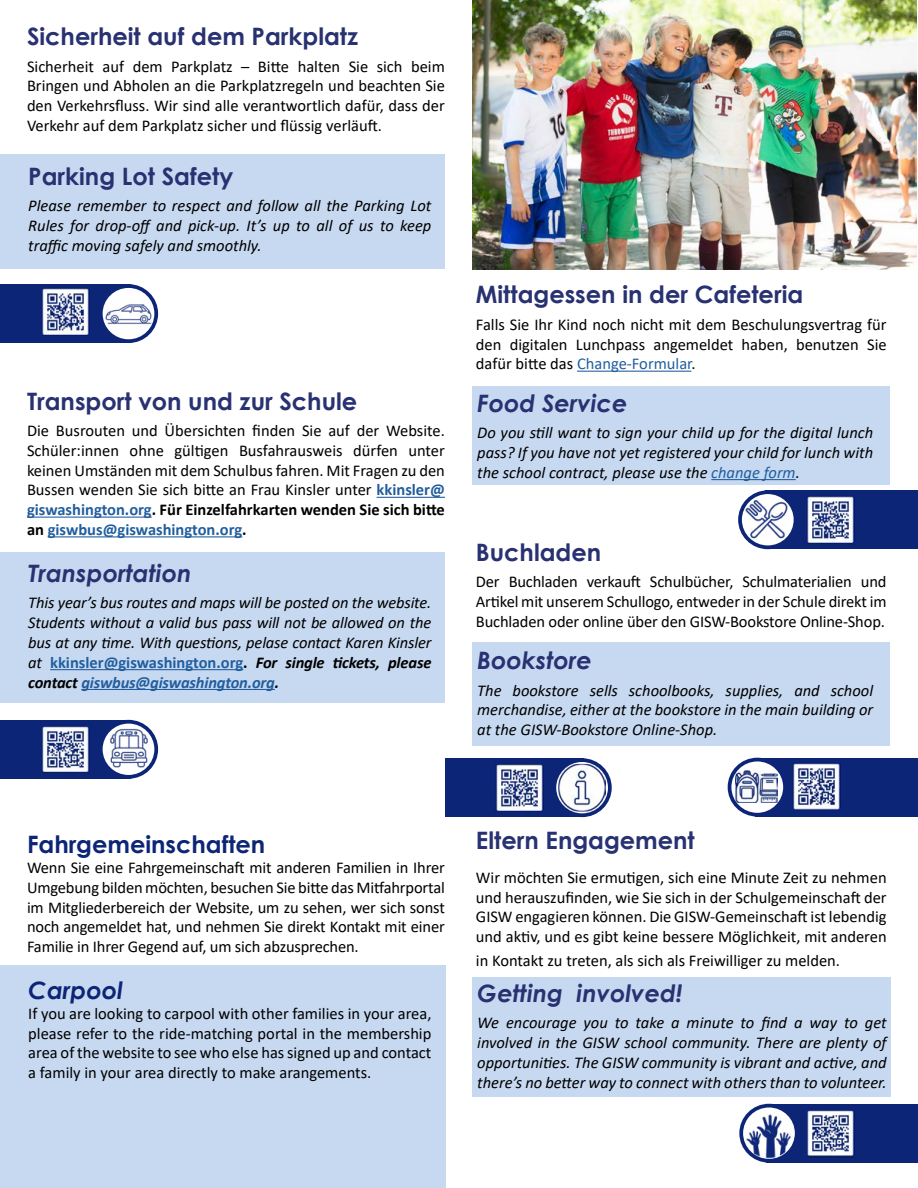
<style>
.page{position:relative;width:918px;height:1188px;background:#fff}
.page>*{position:absolute;margin:0;border:0;box-sizing:border-box;transform-origin:0 0}
.t1{font:700 24px "Century Gothic";color:#283171}
.t2{font:italic 700 24px "Century Gothic";color:#283171}
.t3{font:700 24px "Century Gothic Pro";color:#0c2577}
.t4{font:italic 700 24px "Century Gothic";color:#0c2577}
.t5{font:16.5px/19.8px "Calibri";color:#000;text-align:justify}
.t6{font:italic 16.5px/19.8px "Calibri";color:#000;text-align:justify}
.s1{font-weight:700;color:#215e9e}
.s2{font-weight:700}
.s3{font-weight:700;font-style:normal;color:#215e9e}
.s4{font-weight:700;font-style:normal}
.s5{color:#215e9e}
</style>
<div class="page">
<div style="left:0;top:552px;width:445px;height:151px;background:#c7d9f1"></div>
<div style="left:472px;top:977px;width:419px;height:120px;background:#c7d9f1"></div>
<div style="left:472px;top:643px;width:418px;height:103px;background:#c7d9f1"></div>
<div style="left:472px;top:387px;width:418px;height:98px;background:#c7d9f1"></div>
<div style="left:0;top:966px;width:446px;height:222px;background:#c7d9f1"></div>
<div style="left:767px;top:1104px;width:151px;height:59px;background:#0c2577"></div>
<img style="left:808px;top:1109px;width:47px;height:48px">
<img style="left:741px;top:1106px;width:56px;height:55px;border-radius:28px">
<div style="left:739px;top:1104px;width:60px;height:59px;border:4px solid #0c2577;border-radius:50%"></div>
<hr style="left:577px;top:371px;width:114px;height:1px;background:#215e9e">
<hr style="left:711px;top:479px;width:85px;height:1px;background:#215e9e">
<div style="left:0;top:154px;width:445px;height:115px;background:#c7d9f1"></div>
<div style="left:0;top:720px;width:131px;height:59px;background:#0c2577"></div>
<img style="left:42px;top:725px;width:48px;height:48px">
<svg style="left:100px;top:722px;width:55px;height:54px"></svg>
<img style="left:109px;top:728px;width:41px;height:41px">
<div style="left:99px;top:720px;width:59px;height:59px;border:4px solid #0c2577;border-radius:50%"></div>
<hr style="left:377px;top:497px;width:68px;height:1px;background:#215e9e">
<hr style="left:27px;top:517px;width:125px;height:1px;background:#215e9e">
<hr style="left:48px;top:536px;width:194px;height:1px;background:#215e9e">
<hr style="left:50px;top:669px;width:193px;height:1px;background:#215e9e">
<hr style="left:81px;top:689px;width:194px;height:1px;background:#215e9e">
<div style="left:446px;top:758px;width:138px;height:59px;background:#0c2577"></div>
<img style="left:495px;top:763px;width:48px;height:49px">
<svg style="left:554px;top:760px;width:54px;height:55px"></svg>
<img style="left:558px;top:764px;width:48px;height:48px">
<div style="left:552px;top:758px;width:60px;height:59px;border:4px solid #0c2577;border-radius:50%"></div>
<div style="left:755px;top:758px;width:163px;height:59px;background:#0c2577"></div>
<svg style="left:731px;top:760px;width:54px;height:54px"></svg>
<img style="left:735px;top:771px;width:43px;height:31px">
<div style="left:728px;top:758px;width:59px;height:59px;border:4px solid #0c2577;border-radius:50%"></div>
<img style="left:472px;top:0;width:444px;height:270px">
<div style="left:0;top:284px;width:131px;height:59px;background:#0c2577"></div>
<img style="left:42px;top:288px;width:48px;height:48px">
<img style="left:104px;top:289px;width:49px;height:49px">
<div style="left:99px;top:284px;width:59px;height:59px;border:4px solid #0c2577;border-radius:50%"></div>
<div style="left:766px;top:490px;width:152px;height:59px;background:#0c2577"></div>
<img style="left:807px;top:496px;width:48px;height:48px">
<svg style="left:742px;top:493px;width:54px;height:54px"></svg>
<img style="left:745px;top:497px;width:43px;height:44px">
<div style="left:738px;top:490px;width:59px;height:59px;border:4px solid #0c2577;border-radius:50%"></div>
<img style="left:792px;top:762px;width:49px;height:49px">
<h1 class="t1" style="left:27px;top:18px;width:333px">Sicherheit auf dem Parkplatz</h1>
<p class="t5" style="left:27px;top:56px;width:419px">Sicherheit auf dem Parkplatz – Bitte halten Sie sich beim Bringen und Abholen an die Parkplatzregeln und beachten Sie den Verkehrsfluss. Wir sind alle verantwortlich dafür, dass der Verkehr auf dem Parkplatz sicher und flüssig verläuft.</p>
<h1 class="t1" style="left:28px;top:158px;width:206px">Parking Lot Safety</h1>
<p class="t6" style="left:28px;top:195px;width:405px">Please remember to respect and follow all the Parking Lot Rules for drop-off and pick-up. It’s up to all of us to keep traffic moving safely and smoothly.</p>
<h1 class="t1" style="left:27px;top:383px;width:332px">Transport von und zur Schule</h1>
<p class="t5" style="left:27px;top:420px;width:419px">Die Busrouten und Übersichten finden Sie auf der Website.<br>Schüler:innen ohne gültigen Busfahrausweis dürfen unter keinen Umständen mit dem Schulbus fahren. Mit Fragen zu den Bussen wenden Sie sich bitte an Frau Kinsler unter <span class="s1">kkinsler@ giswashington.org</span><span class="s2">. Für Einzelfahrkarten wenden Sie sich bitte an</span> <span class="s1">giswbus@giswashington.org</span><span class="s2">.</span></p>
<h1 class="t2" style="left:28px;top:555px;width:165px">Transportation</h1>
<p class="t6" style="left:28px;top:592px;width:405px">This year’s bus routes and maps will be posted on the website.<br>Students without a valid bus pass will not be allowed on the bus at any time. With questions, pelase contact Karen Kinsler at <span class="s3">kkinsler@giswashington.org</span><span class="s4">.</span> <span class="s2">For single tickets, please contact</span> <span class="s1">giswbus@giswashington.org</span><span class="s2">.</span></p>
<h1 class="t1" style="left:476px;top:276px;width:329px">Mittagessen in der Cafeteria</h1>
<p class="t5" style="left:476px;top:314px;width:412px">Falls Sie Ihr Kind noch nicht mit dem Beschulungsvertrag für den digitalen Lunchpass angemeldet haben, benutzen Sie dafür bitte das <span class="s5">Change-Formular</span>.</p>
<h1 class="t2" style="left:477px;top:385px;width:152px">Food Service</h1>
<p class="t6" style="left:477px;top:422px;width:397px">Do you still want to sign your child up for the digital lunch pass? If you have not yet registered your child for lunch with the school contract, please use the <span class="s5">change form</span>.</p>
<h1 class="t1" style="left:476px;top:534px;width:127px">Buchladen</h1>
<p class="t5" style="left:476px;top:571px;width:412px">Der Buchladen verkauft Schulbücher, Schulmaterialien und Artikel mit unserem Schullogo, entweder in der Schule direkt im Buchladen oder online über den GISW-Bookstore Online-Shop.</p>
<h1 class="t2" style="left:477px;top:642px;width:116px">Bookstore</h1>
<p class="t6" style="left:477px;top:679px;width:397px">The bookstore sells schoolbooks, supplies, and school merchandise, either at the bookstore in the main building or at the GISW-Bookstore Online-Shop.</p>
<h1 class="t3" style="left:27px;top:830px;width:240px">Fahrgemeinschaften</h1>
<p class="t5" style="left:27px;top:857px;width:419px">Wenn Sie eine Fahrgemeinschaft mit anderen Familien in Ihrer Umgebung bilden möchten, besuchen Sie bitte das Mitfahrportal im Mitgliederbereich der Website, um zu sehen, wer sich sonst noch angemeldet hat, und nehmen Sie direkt Kontakt mit einer Familie in Ihrer Gegend auf, um sich abzusprechen.</p>
<h1 class="t4" style="left:28px;top:972px;width:96px">Carpool</h1>
<p class="t5" style="left:28px;top:1003px;width:405px">If you are looking to carpool with other families in your area, please refer to the ride-matching portal in the membership area of the website to see who else has signed up and contact a family in your area directly to make arangements.</p>
<h1 class="t1" style="left:476px;top:823px;width:220px">Eltern Engagement</h1>
<p class="t5" style="left:476px;top:867px;width:412px">Wir möchten Sie ermutigen, sich eine Minute Zeit zu nehmen und herauszufinden, wie Sie sich in der Schulgemeinschaft der GISW engagieren können. Die GISW-Gemeinschaft ist lebendig und aktiv, und es gibt keine bessere Möglichkeit, mit anderen</p>
<p class="t5" style="left:476px;top:950px;width:366px">in Kontakt zu treten, als sich als Freiwilliger zu melden.</p>
<h1 class="t2" style="left:477px;top:975px;width:207px">Getting involved!</h1>
<p class="t6" style="left:477px;top:1012px;width:411px">We encourage you to take a minute to find a way to get involved in the GISW school community. There are plenty of opportunities. The GISW community is vibrant and active, and there’s no better way to connect with others than to volunteer.</p>
</div>
